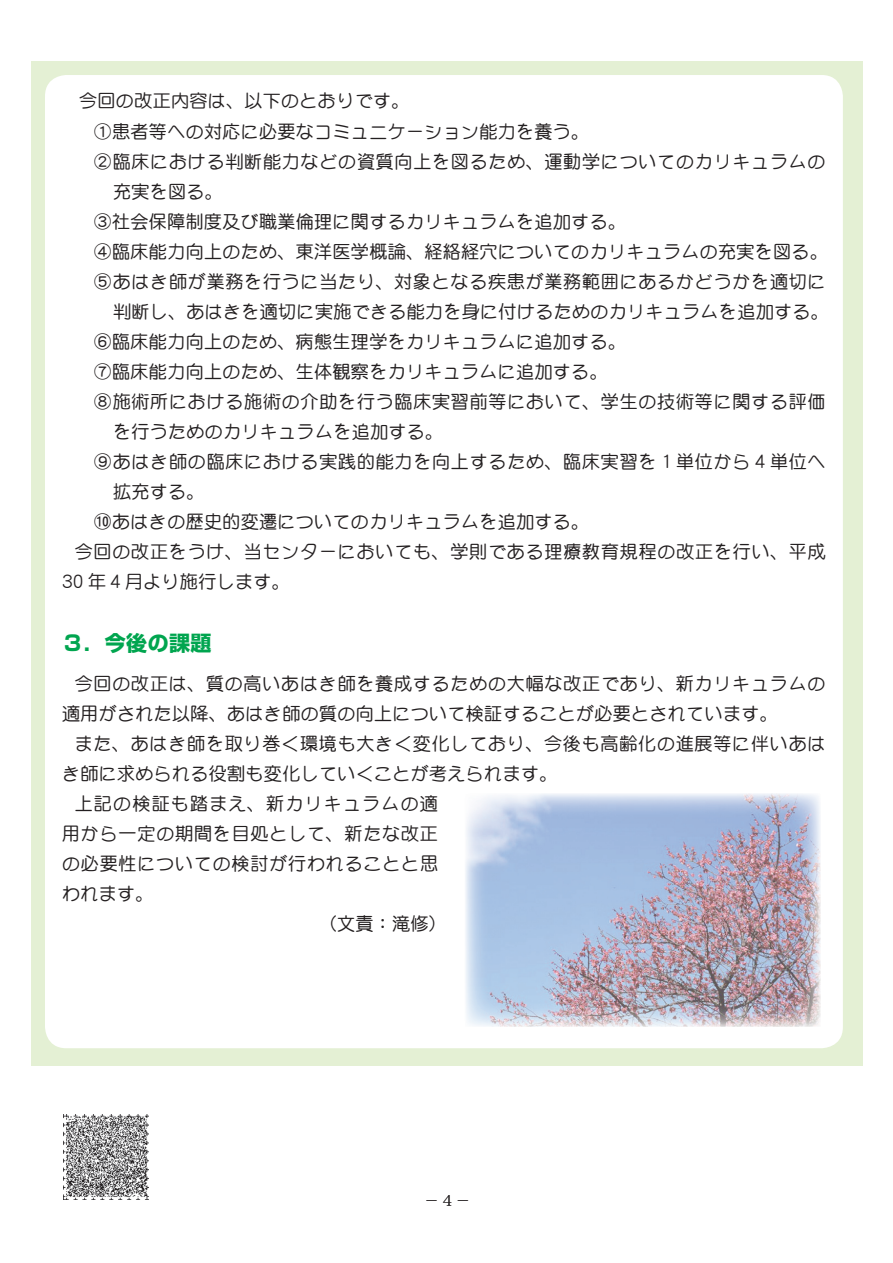
<style>
.page{position:relative;width:893px;height:1263px;background:#fff}
.page>*{position:absolute;margin:0;border:0;box-sizing:border-box;transform-origin:0 0}
.t1{font:700 21px "Shin Go Pro";letter-spacing:.02em;color:#00a54f}
.t2{font:18px/30px "DF Maru Gothic Md WINP RKSJ H";letter-spacing:.02em;color:#231f20}
.t3{font:18px "DF Maru Gothic Md WINP RKSJ H";letter-spacing:.045em;color:#231f20}
.t4{font:18px "DF Maru Gothic Md WINP RKSJ H";letter-spacing:.05em;color:#231f20}
.t5{font:18px "DF Maru Gothic Md WINP RKSJ H";letter-spacing:.07em;color:#231f20}
.t6{font:15px "DFHS Mincho W3 WINP RKSJ H";color:#231f20}
</style>
<div class="page">
<div style="left:32px;top:61px;width:831px;height:1004px;background:#e4f0d4"></div>
<div style="left:45px;top:75px;width:798px;height:973px;background:#fff;border-radius:21px"></div>
<img style="left:63px;top:1114px;width:85px;height:85px">
<img style="left:465px;top:793px;width:356px;height:234px">
<p class="t2" style="left:79px;top:86px;width:332px">今回の改正内容は、以下のとおりです。</p>
<p class="t2" style="left:94px;top:116px;width:497px">①患者等への対応に必要なコミュニケーション能力を養う。</p>
<p class="t3" style="left:94px;top:152px;width:733px">②臨床における判断能力などの資質向上を図るため、運動学についてのカリキュラムの</p>
<p class="t2" style="left:113px;top:176px;width:111px">充実を図る。</p>
<p class="t2" style="left:94px;top:206px;width:534px">③社会保障制度及び職業倫理に関するカリキュラムを追加する。</p>
<p class="t2" style="left:94px;top:236px;width:736px">④臨床能力向上のため、東洋医学概論、経絡経穴についてのカリキュラムの充実を図る。</p>
<p class="t3" style="left:94px;top:272px;width:733px">⑤あはき師が業務を行うに当たり、対象となる疾患が業務範囲にあるかどうかを適切に</p>
<p class="t2" style="left:113px;top:296px;width:717px">判断し、あはきを適切に実施できる能力を身に付けるためのカリキュラムを追加する。</p>
<p class="t2" style="left:94px;top:326px;width:534px">⑥臨床能力向上のため、病態生理学をカリキュラムに追加する。</p>
<p class="t2" style="left:94px;top:356px;width:515px">⑦臨床能力向上のため、生体観察をカリキュラムに追加する。</p>
<p class="t3" style="left:94px;top:392px;width:733px">⑧施術所における施術の介助を行う臨床実習前等において、学生の技術等に関する評価</p>
<p class="t2" style="left:113px;top:416px;width:332px">を行うためのカリキュラムを追加する。</p>
<p class="t3" style="left:94px;top:452px;width:733px">⑨あはき師の臨床における実践的能力を向上するため、臨床実習を１単位から４単位へ</p>
<p class="t2" style="left:113px;top:476px;width:93px">拡充する。</p>
<p class="t2" style="left:94px;top:506px;width:497px">⑩あはきの歴史的変遷についてのカリキュラムを追加する。</p>
<p class="t3" style="left:75px;top:542px;width:752px">今回の改正をうけ、当センターにおいても、学則である理療教育規程の改正を行い、平成</p>
<p class="t2" style="left:62px;top:566px;width:229px">30 年４月より施行します。</p>
<p class="t1" style="left:62px;top:626px;width:151px">３．今後の課題</p>
<p class="t2" style="left:62px;top:668px;width:765px;text-indent:13px">今回の改正は、質の高いあはき師を養成するための大幅な改正であり、新カリキュラムの適用がされた以降、あはき師の質の向上について検証することが必要とされています。</p>
<p class="t3" style="left:75px;top:734px;width:752px">また、あはき師を取り巻く環境も大きく変化しており、今後も高齢化の進展等に伴いあは</p>
<p class="t2" style="left:62px;top:758px;width:497px">き師に求められる役割も変化していくことが考えられます。</p>
<p class="t5" style="left:75px;top:794px;width:365px">上記の検証も踏まえ、新カリキュラムの適</p>
<p class="t4" style="left:62px;top:824px;width:377px">用から一定の期間を目処として、新たな改正</p>
<p class="t3" style="left:62px;top:854px;width:378px">の必要性についての検討が行われることと思</p>
<p class="t2" style="left:62px;top:878px;width:93px">われます。</p>
<p class="t2" style="left:319px;top:908px;width:130px">（文責：滝修）</p>
<p class="t6" style="left:424px;top:1193px;width:48px">－4－</p>
</div>
